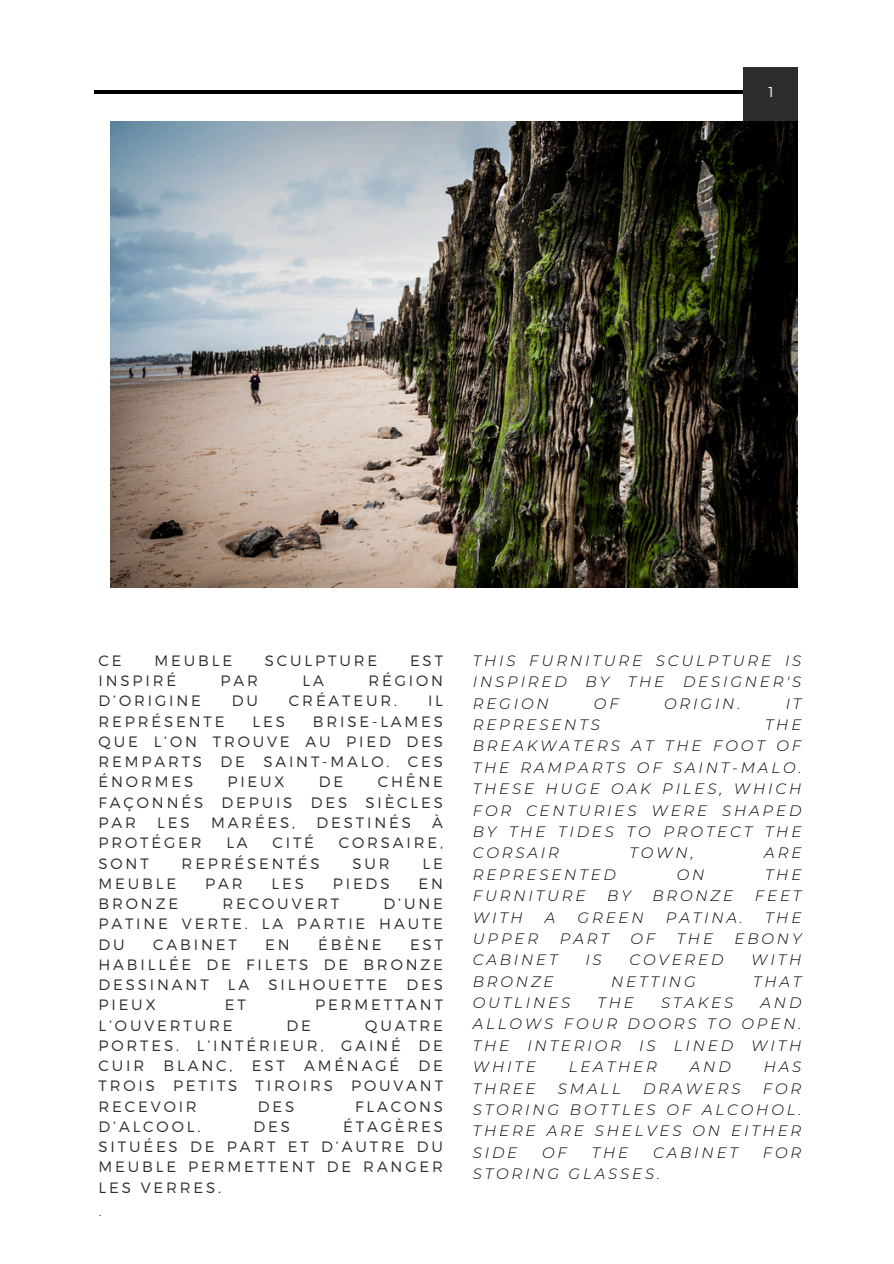
<style>
.page{position:relative;width:894px;height:1264px;background:#fff}
.page>*{position:absolute;margin:0;border:0;box-sizing:border-box;transform-origin:0 0}
.t1{font:200 19.5px "Montserrat";color:#2b2c2b}
.t2{font:300 15px/20.2px "Montserrat";letter-spacing:.19em;color:#2b2c2b;text-align:justify}
.t3{font:italic 300 15px/21.3px "Montserrat";letter-spacing:.19em;color:#000;text-align:justify}
.t4{font:300 14.25px "Montserrat";color:#fff}
</style>
<div class="page">
<hr style="left:94px;top:90px;width:702px;height:3px;background:#000">
<div style="left:742px;top:68px;width:54px;height:53px;background:#2b2c2b"></div>
<img style="left:110px;top:122px;width:687px;height:465px">
<p class="t4" style="left:768px;top:82px;width:7px">1</p>
<p class="t2" style="left:98px;top:649px;width:25px">CE</p>
<p class="t2" style="left:154px;top:649px;width:79px">MEUBLE</p>
<p class="t2" style="left:265px;top:649px;width:114px">SCULPTURE</p>
<p class="t2" style="left:410px;top:649px;width:34px">EST</p>
<p class="t2" style="left:98px;top:670px;width:79px">INSPIRÉ</p>
<p class="t2" style="left:220px;top:670px;width:39px">PAR</p>
<p class="t2" style="left:302px;top:670px;width:23px">LA</p>
<p class="t2" style="left:368px;top:670px;width:76px">RÉGION</p>
<p class="t2" style="left:98px;top:690px;width:104px">D’ORIGINE</p>
<p class="t2" style="left:232px;top:690px;width:28px">DU</p>
<p class="t2" style="left:289px;top:690px;width:110px">CRÉATEUR.</p>
<p class="t2" style="left:428px;top:690px;width:16px">IL</p>
<p class="t2" style="left:98px;top:710px;width:127px">REPRÉSENTE</p>
<p class="t2" style="left:252px;top:710px;width:34px">LES</p>
<p class="t2" style="left:98px;top:710px;width:346px;text-indent:214px">BRISE-LAMES QUE L’ON TROUVE AU PIED DES REMPARTS DE SAINT-MALO. CES ÉNORMES</p>
<p class="t2" style="left:98px;top:771px;width:346px;text-indent:279px">CHÊNE FAÇONNÉS DEPUIS DES SIÈCLES PAR</p>
<p class="t2" style="left:227px;top:771px;width:59px">PIEUX</p>
<p class="t2" style="left:319px;top:771px;width:26px">DE</p>
<p class="t2" style="left:157px;top:811px;width:34px">LES</p>
<p class="t2" style="left:211px;top:811px;width:86px">MARÉES,</p>
<p class="t2" style="left:316px;top:811px;width:96px">DESTINÉS</p>
<p class="t2" style="left:432px;top:811px;width:12px">À</p>
<p class="t2" style="left:98px;top:832px;width:105px">PROTÉGER</p>
<p class="t2" style="left:226px;top:832px;width:23px">LA</p>
<p class="t2" style="left:272px;top:832px;width:43px">CITÉ</p>
<p class="t2" style="left:338px;top:832px;width:106px">CORSAIRE,</p>
<p class="t2" style="left:98px;top:852px;width:52px">SONT</p>
<p class="t2" style="left:182px;top:852px;width:139px">REPRÉSENTÉS</p>
<p class="t2" style="left:352px;top:852px;width:39px">SUR</p>
<p class="t2" style="left:422px;top:852px;width:22px">LE</p>
<p class="t2" style="left:98px;top:872px;width:79px">MEUBLE</p>
<p class="t2" style="left:205px;top:872px;width:39px">PAR</p>
<p class="t2" style="left:271px;top:872px;width:34px">LES</p>
<p class="t2" style="left:333px;top:872px;width:58px">PIEDS</p>
<p class="t2" style="left:418px;top:872px;width:26px">EN</p>
<p class="t2" style="left:98px;top:892px;width:81px">BRONZE</p>
<p class="t2" style="left:222px;top:892px;width:118px">RECOUVERT</p>
<p class="t2" style="left:98px;top:892px;width:346px;text-indent:285px">D’UNE PATINE VERTE. LA PARTIE HAUTE DU</p>
<p class="t2" style="left:153px;top:933px;width:85px">CABINET</p>
<p class="t2" style="left:265px;top:933px;width:26px">EN</p>
<p class="t2" style="left:318px;top:933px;width:65px">ÉBÈNE</p>
<p class="t2" style="left:98px;top:933px;width:346px;text-indent:311px">EST HABILLÉE DE FILETS DE BRONZE DESSINANT</p>
<p class="t2" style="left:228px;top:973px;width:23px">LA</p>
<p class="t2" style="left:268px;top:973px;width:120px">SILHOUETTE</p>
<p class="t2" style="left:406px;top:973px;width:38px">DES</p>
<p class="t2" style="left:98px;top:994px;width:59px">PIEUX</p>
<p class="t2" style="left:225px;top:994px;width:22px">ET</p>
<p class="t2" style="left:315px;top:994px;width:129px">PERMETTANT</p>
<p class="t2" style="left:98px;top:1014px;width:135px">L’OUVERTURE</p>
<p class="t2" style="left:286px;top:1014px;width:26px">DE</p>
<p class="t2" style="left:98px;top:1014px;width:346px;text-indent:266px">QUATRE PORTES. L’INTÉRIEUR, GAINÉ DE CUIR</p>
<p class="t2" style="left:163px;top:1054px;width:70px">BLANC,</p>
<p class="t2" style="left:252px;top:1054px;width:34px">EST</p>
<p class="t2" style="left:304px;top:1054px;width:97px">AMÉNAGÉ</p>
<p class="t2" style="left:98px;top:1054px;width:346px;text-indent:320px">DE TROIS PETITS TIROIRS POUVANT RECEVOIR</p>
<p class="t2" style="left:258px;top:1095px;width:38px">DES</p>
<p class="t2" style="left:355px;top:1095px;width:89px">FLACONS</p>
<p class="t2" style="left:98px;top:1115px;width:346px;text-indent:245px">ÉTAGÈRES SITUÉES DE PART ET D’AUTRE DU MEUBLE PERMETTENT DE RANGER LES VERRES.</p>
<p class="t1" style="left:98px;top:1197px;width:5px">.</p>
<p class="t2" style="left:98px;top:1115px;width:103px">D’ALCOOL.</p>
<p class="t2" style="left:253px;top:1115px;width:38px">DES</p>
<p class="t3" style="left:472px;top:650px;width:330px">THIS FURNITURE SCULPTURE IS INSPIRED BY THE DESIGNER'S REGION</p>
<p class="t3" style="left:593px;top:692px;width:26px">OF</p>
<p class="t3" style="left:664px;top:692px;width:78px">ORIGIN.</p>
<p class="t3" style="left:785px;top:692px;width:17px">IT</p>
<p class="t3" style="left:472px;top:714px;width:128px">REPRESENTS</p>
<p class="t3" style="left:472px;top:714px;width:330px;text-indent:292px">THE BREAKWATERS AT THE FOOT OF THE RAMPARTS OF SAINT-MALO.<br>THESE HUGE OAK PILES, WHICH FOR CENTURIES WERE SHAPED BY THE TIDES TO PROTECT THE CORSAIR</p>
<p class="t3" style="left:629px;top:842px;width:66px">TOWN,</p>
<p class="t3" style="left:764px;top:842px;width:39px">ARE</p>
<p class="t3" style="left:472px;top:863px;width:145px">REPRESENTED</p>
<p class="t3" style="left:676px;top:863px;width:29px">ON</p>
<p class="t3" style="left:764px;top:863px;width:38px">THE</p>
<p class="t3" style="left:472px;top:885px;width:114px">FURNITURE</p>
<p class="t3" style="left:607px;top:885px;width:25px">BY</p>
<p class="t3" style="left:652px;top:885px;width:82px">BRONZE</p>
<p class="t3" style="left:754px;top:885px;width:48px">FEET</p>
<p class="t3" style="left:472px;top:906px;width:52px">WITH</p>
<p class="t3" style="left:545px;top:906px;width:12px">A</p>
<p class="t3" style="left:577px;top:906px;width:68px">GREEN</p>
<p class="t3" style="left:665px;top:906px;width:79px">PATINA.</p>
<p class="t3" style="left:764px;top:906px;width:38px">THE</p>
<p class="t3" style="left:472px;top:927px;width:67px">UPPER</p>
<p class="t3" style="left:559px;top:927px;width:51px">PART</p>
<p class="t3" style="left:630px;top:927px;width:26px">OF</p>
<p class="t3" style="left:676px;top:927px;width:38px">THE</p>
<p class="t3" style="left:734px;top:927px;width:68px">EBONY</p>
<p class="t3" style="left:472px;top:949px;width:86px">CABINET</p>
<p class="t3" style="left:585px;top:949px;width:18px">IS</p>
<p class="t3" style="left:629px;top:949px;width:95px">COVERED</p>
<p class="t3" style="left:751px;top:949px;width:52px">WITH</p>
<p class="t3" style="left:472px;top:970px;width:82px">BRONZE</p>
<p class="t3" style="left:611px;top:970px;width:86px">NETTING</p>
<p class="t3" style="left:753px;top:970px;width:50px">THAT</p>
<p class="t3" style="left:472px;top:992px;width:99px">OUTLINES</p>
<p class="t3" style="left:597px;top:992px;width:38px">THE</p>
<p class="t3" style="left:661px;top:992px;width:74px">STAKES</p>
<p class="t3" style="left:472px;top:992px;width:330px;text-indent:288px">AND ALLOWS FOUR DOORS TO OPEN.<br>THE INTERIOR IS LINED WITH WHITE</p>
<p class="t3" style="left:568px;top:1056px;width:89px">LEATHER</p>
<p class="t3" style="left:689px;top:1056px;width:42px">AND</p>
<p class="t3" style="left:763px;top:1056px;width:39px">HAS</p>
<p class="t3" style="left:472px;top:1077px;width:330px;text-indent:290px">FOR STORING BOTTLES OF ALCOHOL.<br>THERE ARE SHELVES ON EITHER SIDE</p>
<p class="t3" style="left:472px;top:1077px;width:64px">THREE</p>
<p class="t3" style="left:557px;top:1077px;width:64px">SMALL</p>
<p class="t3" style="left:643px;top:1077px;width:99px">DRAWERS</p>
<p class="t3" style="left:542px;top:1141px;width:26px">OF</p>
<p class="t3" style="left:591px;top:1141px;width:38px">THE</p>
<p class="t3" style="left:653px;top:1141px;width:86px">CABINET</p>
<p class="t3" style="left:762px;top:1141px;width:40px">FOR</p>
<p class="t3" style="left:472px;top:1163px;width:189px">STORING GLASSES.</p>
</div>
